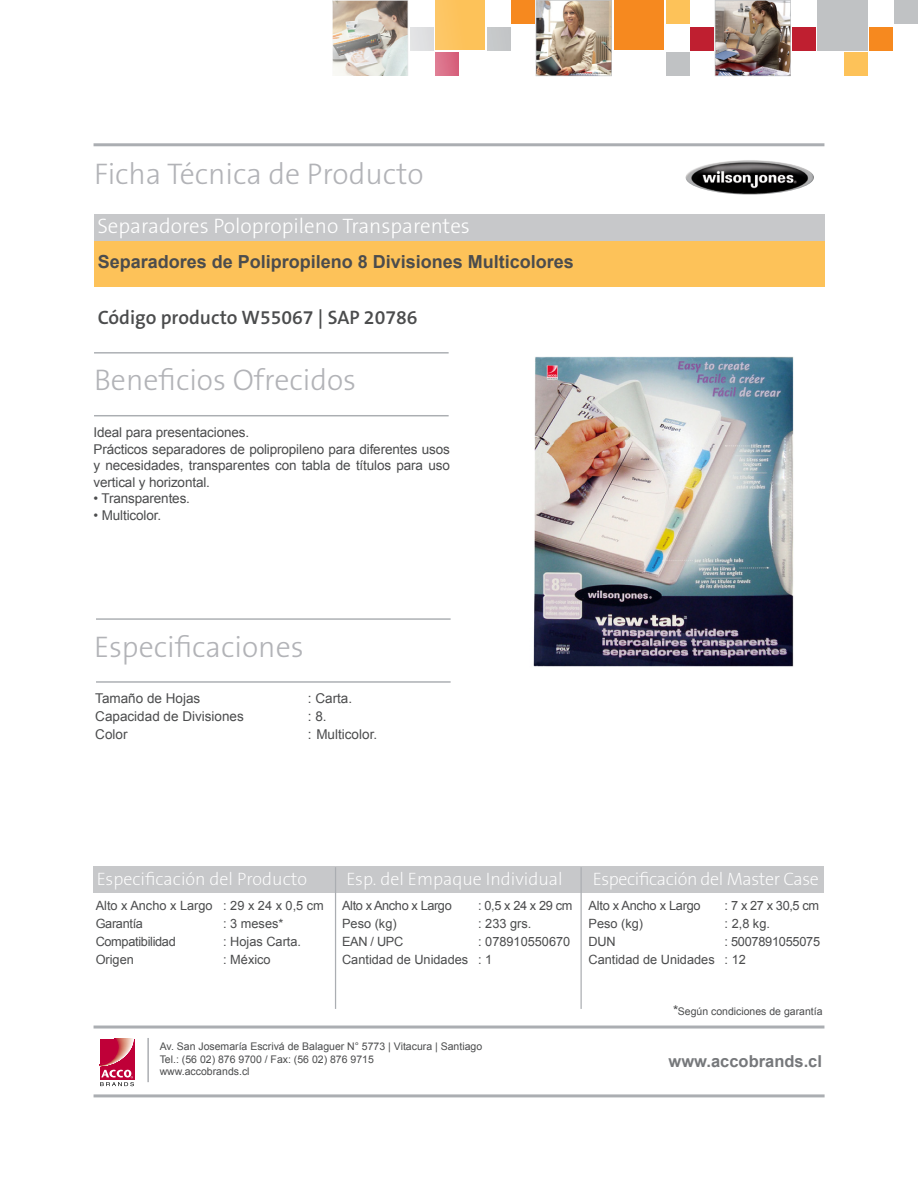
<style>
.page{position:relative;width:918px;height:1188px;background:#fff}
.page>*{position:absolute;margin:0;border:0;box-sizing:border-box;transform-origin:0 0}
.t1{font:30px "The Sans KENSINGTON3 Li";color:#b2b3b7}
.t2{font:21px "The Sans KENSINGTON3 Li";color:#fff}
.t3{font:19.5px "The Sans KENSINGTON6 SB";color:#4b4c4d}
.t4{font:18px "The Sans KENSINGTON2 XL";color:#fff}
.t5{font:700 18px "Arial";color:#4b4c4d}
.t6{font:18px "The Sans KENSINGTON2 XL";letter-spacing:-.02em;color:#fff}
.t7{font:700 16.5px "Arial";color:#76787b}
.tabulado{font:13.5px/16.5px "Arial";letter-spacing:-.01em;color:#4b4c4d;text-align:justify}
.tabulado_datos_logis{font:12.75px "Arial";color:#4b4c4d}
.tabulado_datos_logis-2{font:12.75px "Arial";letter-spacing:-.02em;color:#4b4c4d}
.tabulado_datos_logis-3{font:12.75px "Arial";letter-spacing:-.025em;color:#4b4c4d}
.tabulado_datos_logis-4{font:12.75px "Arial";letter-spacing:-.03em;color:#4b4c4d}
.t8{font:10.5px "Arial";color:#4b4c4d}
.s1{font-size:13.5px}
</style>
<div class="page">
<div style="left:435px;top:0;width:50px;height:50px;background:#fdc259"></div>
<div style="left:818px;top:0;width:50px;height:50px;background:#c0c2c4"></div>
<img style="left:536px;top:0;width:76px;height:76px">
<svg style="left:332px;top:0;width:76px;height:76px;background:#c5beb4"></svg>
<img style="left:715px;top:0;width:76px;height:76px">
<div style="left:614px;top:0;width:50px;height:50px;background:#f6891f"></div>
<div style="left:487px;top:27px;width:23px;height:23px;background:#c6c8c9"></div>
<div style="left:870px;top:27px;width:23px;height:23px;background:#f6891f"></div>
<div style="left:895px;top:0;width:23px;height:23px;background:#c0c2c4"></div>
<svg style="left:435px;top:52px;width:23px;height:23px"></svg>
<div style="left:844px;top:52px;width:24px;height:23px;background:#fdc259"></div>
<div style="left:666px;top:52px;width:23px;height:23px;background:#c0c2c4"></div>
<div style="left:410px;top:27px;width:23px;height:23px;background:#e0e1e3"></div>
<div style="left:793px;top:27px;width:23px;height:23px;background:#bf1f30"></div>
<div style="left:511px;top:0;width:23px;height:23px;background:#f6891f"></div>
<div style="left:690px;top:27px;width:23px;height:23px;background:#bf1f30"></div>
<div style="left:666px;top:0;width:23px;height:23px;background:#fdc259"></div>
<hr style="left:94px;top:143px;width:730px;height:3px;background:#abaeb2">
<hr style="left:94px;top:1026px;width:730px;height:3px;background:#abaeb2">
<hr style="left:94px;top:1094px;width:731px;height:3px;background:#abaeb2">
<svg style="left:99px;top:1038px;width:36px;height:49px"></svg>
<svg style="left:100px;top:1039px;width:34px;height:47px;background:#cb4b6a"></svg>
<hr style="left:94px;top:352px;width:355px;height:2px;background:#abaeb2">
<hr style="left:94px;top:415px;width:355px;height:1px;background:#abaeb2">
<div style="left:94px;top:240px;width:731px;height:47px;background:#fdc259"></div>
<div style="left:94px;top:214px;width:731px;height:26px;background:#c7c8ca"></div>
<hr style="left:96px;top:618px;width:355px;height:2px;background:#abaeb2">
<hr style="left:96px;top:681px;width:355px;height:2px;background:#abaeb2">
<div style="left:94px;top:866px;width:730px;height:27px;background:#c7c8ca"></div>
<hr style="left:335px;top:867px;width:1px;height:142px;background:#abaeb2">
<hr style="left:581px;top:867px;width:1px;height:142px;background:#abaeb2">
<hr style="left:147px;top:1038px;width:2px;height:44px;background:#abaeb2">
<img style="left:686px;top:160px;width:128px;height:35px">
<img style="left:533px;top:356px;width:261px;height:311px">
<p class="t1" style="left:94px;top:158px;width:331px">Ficha Técnica de Producto</p>
<p class="t2" style="left:97px;top:215px;width:374px">Separadores Polopropileno Transparentes</p>
<p class="t5" style="left:98px;top:250px;width:478px">Separadores de Polipropileno 8 Divisiones Multicolores</p>
<p class="t3" style="left:98px;top:307px;width:321px">Código producto W55067 | SAP 20786</p>
<p class="t1" style="left:94px;top:364px;width:264px">Beneficios Ofrecidos</p>
<p class="tabulado" style="left:94px;top:424px;width:157px">Ideal para presentaciones.</p>
<p class="tabulado" style="left:94px;top:441px;width:358px">Prácticos separadores de polipropileno para diferentes usos y necesidades, transparentes con tabla de títulos para uso vertical y horizontal.</p>
<p class="tabulado" style="left:94px;top:490px;width:98px">• Transparentes.</p>
<p class="tabulado" style="left:94px;top:507px;width:69px">• Multicolor.</p>
<p class="t1" style="left:94px;top:630px;width:211px">Especificaciones</p>
<p class="tabulado" style="left:95px;top:690px;width:107px">Tamaño de Hojas</p>
<p class="tabulado" style="left:308px;top:690px;width:46px">: Carta.</p>
<p class="tabulado" style="left:95px;top:708px;width:150px">Capacidad de Divisiones</p>
<p class="tabulado" style="left:308px;top:708px;width:20px">: 8.</p>
<p class="tabulado" style="left:95px;top:726px;width:34px">Color</p>
<p class="tabulado" style="left:308px;top:726px;width:71px">: Multicolor.</p>
<p class="t4" style="left:97px;top:869px;width:212px">Especificación del Producto</p>
<p class="t4" style="left:346px;top:869px;width:218px">Esp. del Empaque Individual</p>
<p class="t6" style="left:593px;top:869px;width:228px">Especificación del Master Case</p>
<p class="tabulado_datos_logis" style="left:96px;top:897px;width:230px">Alto x Ancho x Largo : 29 x 24 x 0,5 cm</p>
<p class="tabulado_datos_logis-3" style="left:96px;top:915px;width:49px">Garantía</p>
<p class="tabulado_datos_logis" style="left:223px;top:915px;width:62px">: 3 meses*</p>
<p class="tabulado_datos_logis-3" style="left:96px;top:933px;width:82px">Compatibilidad</p>
<p class="tabulado_datos_logis" style="left:223px;top:933px;width:79px">: Hojas Carta.</p>
<p class="tabulado_datos_logis" style="left:96px;top:951px;width:40px">Origen</p>
<p class="tabulado_datos_logis" style="left:223px;top:951px;width:49px">: México</p>
<p class="tabulado_datos_logis-4" style="left:342px;top:897px;width:111px">Alto x Ancho x Largo</p>
<p class="tabulado_datos_logis" style="left:478px;top:897px;width:96px">: 0,5 x 24 x 29 cm</p>
<p class="tabulado_datos_logis" style="left:342px;top:915px;width:56px">Peso (kg)</p>
<p class="tabulado_datos_logis" style="left:478px;top:915px;width:55px">: 233 grs.</p>
<p class="tabulado_datos_logis" style="left:342px;top:933px;width:63px">EAN / UPC</p>
<p class="tabulado_datos_logis" style="left:478px;top:933px;width:94px">: 078910550670</p>
<p class="tabulado_datos_logis" style="left:342px;top:951px;width:152px">Cantidad de Unidades : 1</p>
<p class="t8" style="left:160px;top:1039px;width:324px">Av. San Josemaría Escrivá de Balaguer N° 5773 | Vitacura | Santiago</p>
<p class="t8" style="left:160px;top:1052px;width:216px">Tel.: (56 02) 876 9700 / Fax: (56 02) 876 9715</p>
<p class="t8" style="left:160px;top:1065px;width:91px">www.accobrands.cl</p>
<p class="tabulado_datos_logis-2" style="left:589px;top:897px;width:114px">Alto x Ancho x Largo</p>
<p class="tabulado_datos_logis" style="left:725px;top:897px;width:96px">: 7 x 27 x 30,5 cm</p>
<p class="tabulado_datos_logis" style="left:589px;top:915px;width:56px">Peso (kg)</p>
<p class="tabulado_datos_logis" style="left:725px;top:915px;width:47px">: 2,8 kg.</p>
<p class="tabulado_datos_logis" style="left:589px;top:933px;width:28px">DUN</p>
<p class="tabulado_datos_logis-2" style="left:725px;top:933px;width:97px">: 5007891055075</p>
<p class="tabulado_datos_logis" style="left:589px;top:951px;width:159px">Cantidad de Unidades : 12</p>
<p class="t8" style="left:673px;top:1004px;width:151px"><span class="s1">*</span>Según condiciones de garantía</p>
<p class="t7" style="left:669px;top:1050px;width:155px">www.accobrands.cl</p>
</div>
